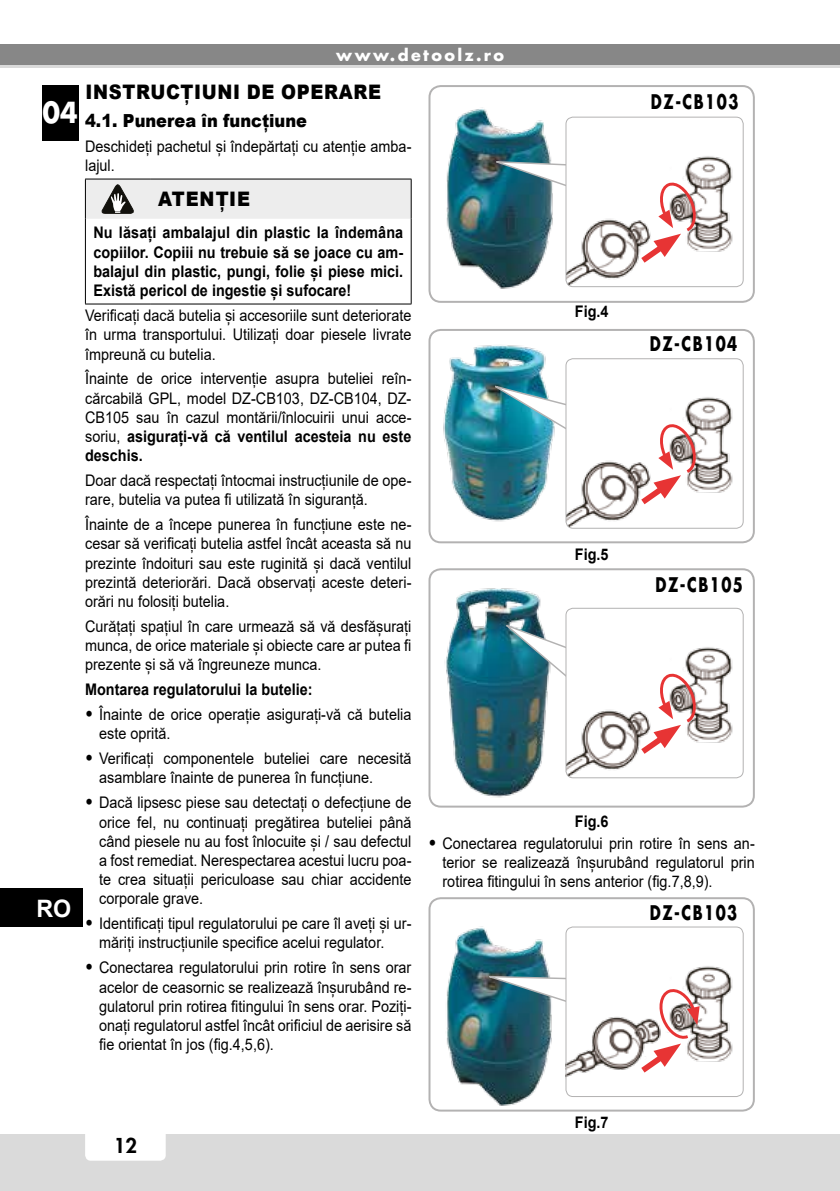
<style>
.page{position:relative;width:840px;height:1191px;background:#fff}
.page>*{position:absolute;margin:0;border:0;box-sizing:border-box;transform-origin:0 0}
.t1{font:700 28.2px "Futura";color:#fff;scale:.91 1}
.t2{font:700 24px "Arial";color:#fff}
.t3{font:900 20px "Arial";letter-spacing:.05em;color:#000;scale:.9 1}
.t4{font:800 20px "Futura";color:#000}
.t5{font:700 19.6px "Futura";letter-spacing:.1em;color:#000;scale:.75 1}
.t6{font:900 18px "Arial";color:#000;scale:.9 1}
.t7{font:16px/19.2px "Arial";color:#000;text-align:justify;scale:.9 1}
.t8{font:700 16px/19.2px "Arial";color:#000;text-align:justify;scale:.9 1}
.t9{font:700 16px "Futura";letter-spacing:.15em;color:#fff}
.s1{font-weight:700}
.s2{font-weight:900;font-size:18px}
</style>
<div class="page">
<div style="left:0;top:1134px;width:839px;height:57px;background:#dadada"></div>
<div style="left:85px;top:1120px;width:81px;height:40px;background:#fff;border-radius:6px"></div>
<div style="left:0;top:44px;width:839px;height:24px;background:#878787"></div>
<hr style="left:0;top:65px;width:839px;height:3px;background:#dadada">
<div style="left:0;top:888px;width:82px;height:39px;background:#000"></div>
<div style="left:42px;top:85px;width:37px;height:56px;background:#000"></div>
<hr style="left:410px;top:219px;width:1px;height:85px;background:#000">
<hr style="left:85px;top:219px;width:1px;height:85px;background:#000">
<hr style="left:85px;top:304px;width:65px;height:1px;background:#000">
<hr style="left:150px;top:304px;width:261px;height:1px;background:#000">
<svg style="left:85px;top:179px;width:326px;height:40px;background:#e1e1e1"></svg>
<img style="left:443px;top:345px;width:103px;height:177px">
<div style="left:428px;top:329px;width:326px;height:214px;border:2px solid #b3b2b2;border-radius:11px"></div>
<img style="left:566px;top:510px;width:176px;height:18px">
<div style="left:565px;top:358px;width:178px;height:170px;border:1px solid #b3b2b2;border-radius:7px"></div>
<img style="left:696px;top:388px;width:48px;height:109px">
<img style="left:493px;top:384px;width:203px;height:126px">
<img style="left:446px;top:107px;width:106px;height:182px">
<div style="left:428px;top:85px;width:326px;height:218px;border:2px solid #b3b2b2;border-radius:11px"></div>
<img style="left:567px;top:268px;width:175px;height:19px">
<div style="left:565px;top:117px;width:178px;height:170px;border:1px solid #b3b2b2;border-radius:7px"></div>
<img style="left:693px;top:146px;width:51px;height:109px">
<svg style="left:494px;top:160px;width:206px;height:108px"></svg>
<img style="left:445px;top:588px;width:97px;height:210px">
<div style="left:428px;top:568px;width:326px;height:239px;border:2px solid #b3b2b2;border-radius:11px"></div>
<img style="left:567px;top:759px;width:175px;height:19px">
<div style="left:565px;top:608px;width:178px;height:170px;border:1px solid #b3b2b2;border-radius:7px"></div>
<img style="left:696px;top:637px;width:48px;height:109px">
<svg style="left:504px;top:623px;width:192px;height:136px"></svg>
<img style="left:446px;top:926px;width:103px;height:180px">
<div style="left:428px;top:897px;width:326px;height:214px;border:2px solid #b3b2b2;border-radius:11px"></div>
<div style="left:565px;top:926px;width:178px;height:170px;border:1px solid #b3b2b2;border-radius:7px"></div>
<img style="left:687px;top:956px;width:57px;height:109px">
<svg style="left:487px;top:974px;width:212px;height:104px"></svg>
<p class="t9" style="left:336px;top:44px;width:169px">www.detoolz.ro</p>
<p class="t3" style="left:85px;top:78px;width:25px">INSTRUCȚIUNI</p>
<p class="t3" style="left:247px;top:78px;width:55px">DE OPERARE</p>
<p class="t6" style="left:85px;top:107px;width:248px">4.1. PUNEREA ÎN FUNCȚIUNE</p>
<p class="t7" style="left:85px;top:136px;width:364px">Deschideți pachetul și îndepărtați cu atenție amba&shy;lajul.</p>
<p class="t3" style="left:158px;top:184px;width:104px">ATENȚIE</p>
<p class="t8" style="left:93px;top:223px;width:345px">Nu lăsați ambalajul din plastic la îndemâna copiilor. Copiii nu trebuie să se joace cu am&shy;balajul din plastic, pungi, folie și piese mici.<br>Există pericol de ingestie și sufocare!</p>
<p class="t7" style="left:85px;top:306px;width:364px">Verificați dacă butelia și accesoriile sunt deteriorate în urma transportului. Utilizați doar piesele livrate împreună cu butelia.</p>
<p class="t7" style="left:85px;top:369px;width:364px">Înainte de orice intervenție asupra buteliei reîn&shy;cărcabilă GPL, model DZ-CB103, DZ-CB104, DZ-CB105 sau în cazul montării/înlocuirii unui acce&shy;soriu, <span class="s1">asigurați-vă că ventilul acesteia nu este deschis.</span></p>
<p class="t7" style="left:85px;top:471px;width:364px">Doar dacă respectați întocmai instrucțiunile de ope&shy;rare, butelia va putea fi utilizată în siguranță.</p>
<p class="t7" style="left:85px;top:515px;width:364px">Înainte de a începe punerea în funcțiune este ne&shy;cesar să verificați butelia astfel încât aceasta să nu prezinte îndoituri sau este ruginită și dacă ventilul prezintă deteriorări. Dacă observați aceste deteri&shy;orări nu folosiți butelia.</p>
<p class="t7" style="left:85px;top:616px;width:364px">Curățați spațiul în care urmează să vă desfășurați munca, de orice materiale și obiecte care ar putea fi prezente și să vă îngreuneze munca.</p>
<p class="t8" style="left:85px;top:680px;width:254px">Montarea regulatorului la butelie:</p>
<p class="t7" style="left:99px;top:705px;width:348px;text-indent:-14px"><span class="s2">•</span> Înainte de orice operație asigurați-vă că butelia este oprită.</p>
<p class="t7" style="left:99px;top:749px;width:348px;text-indent:-14px"><span class="s2">•</span> Verificați componentele buteliei care necesită asamblare înainte de punerea în funcțiune.</p>
<p class="t7" style="left:99px;top:793px;width:348px;text-indent:-14px"><span class="s2">•</span> Dacă lipsesc piese sau detectați o defecțiune de orice fel, nu continuați pregătirea buteliei până când piesele nu au fost înlocuite și / sau defectul a fost remediat. Nerespectarea acestui lucru poa&shy;te crea situații periculoase sau chiar accidente corporale grave.</p>
<p class="t7" style="left:99px;top:914px;width:348px;text-indent:-14px"><span class="s2">•</span> Identificați tipul regulatorului pe care îl aveți și ur&shy;măriți instrucțiunile specifice acelui regulator.</p>
<p class="t7" style="left:99px;top:958px;width:348px;text-indent:-14px"><span class="s2">•</span> Conectarea regulatorului prin rotire în sens orar acelor de ceasornic se realizează înșurubând re&shy;gulatorul prin rotirea fitingului în sens orar. Poziți&shy;onați regulatorul astfel încât orificiul de aerisire să fie orientat în jos (fig.4,5,6).</p>
<h1 class="t1" style="left:43px;top:93px;width:40px">04</h1>
<h2 class="t2" style="left:36px;top:891px;width:36px">RO</h2>
<p class="t5" style="left:650px;top:88px;width:118px">DZ-CB103</p>
<p class="t8" style="left:574px;top:302px;width:39px">Fig.4</p>
<p class="t5" style="left:649px;top:331px;width:118px">DZ-CB104</p>
<p class="t8" style="left:574px;top:544px;width:39px">Fig.5</p>
<p class="t5" style="left:655px;top:571px;width:118px">DZ-CB105</p>
<p class="t8" style="left:574px;top:812px;width:39px">Fig.6</p>
<p class="t7" style="left:442px;top:833px;width:348px;text-indent:-14px"><span class="s2">•</span> Conectarea regulatorului prin rotire în sens an&shy;terior se realizează înșurubând regulatorul prin rotirea fitingului în sens anterior (fig.7,8,9).</p>
<p class="t5" style="left:649px;top:899px;width:118px">DZ-CB103</p>
<p class="t4" style="left:114px;top:1132px;width:25px">12</p>
<p class="t8" style="left:574px;top:1112px;width:39px">Fig.7</p>
</div>
